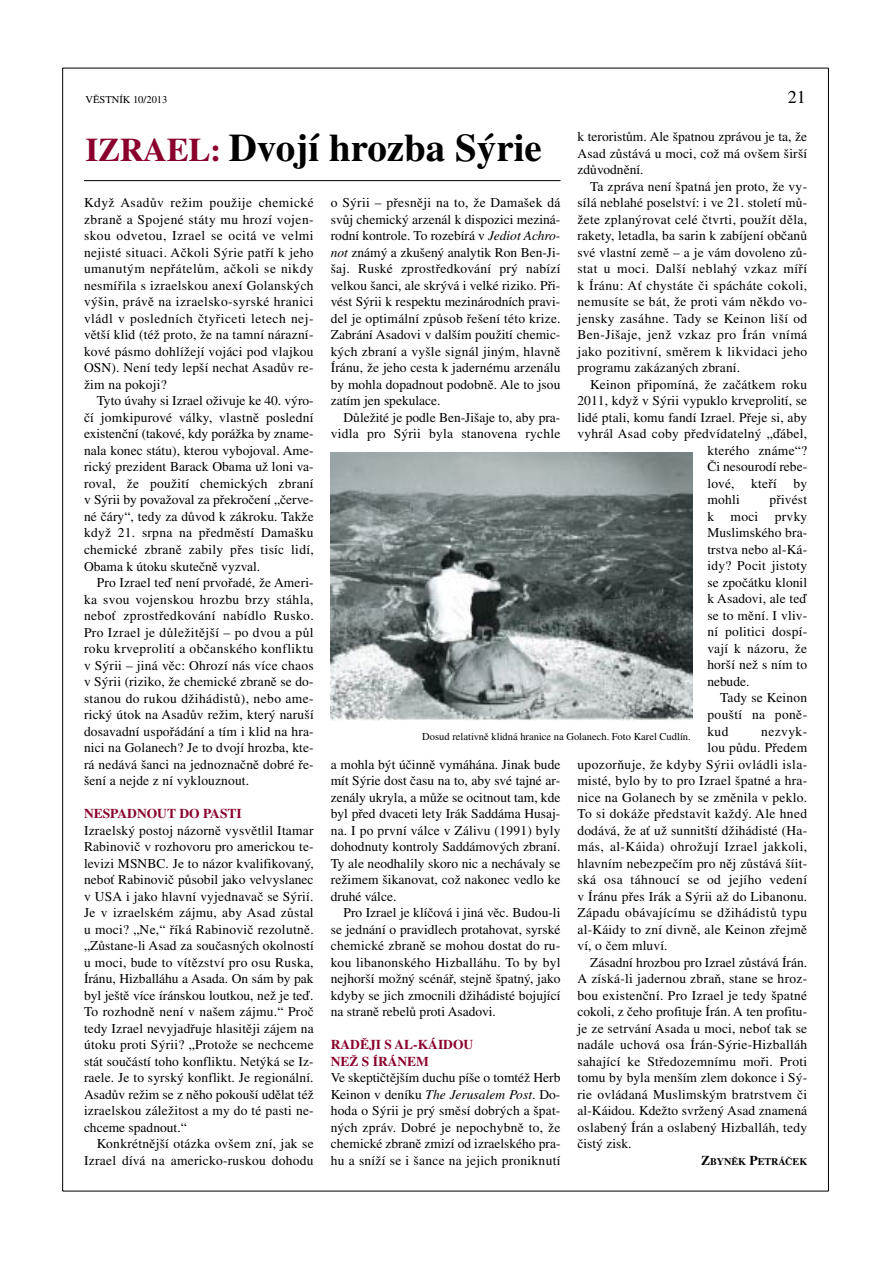
<style>
.page{position:relative;width:893px;height:1262px;background:#fff}
.page>*{position:absolute;margin:0;border:0;box-sizing:border-box;transform-origin:0 0}
.t1{font:700 39px "Times CE";color:#000}
.t2{font:18px "Times CE";color:#000}
.t3{font:13.5px/16.5px "Times CE";letter-spacing:.015em;color:#000;text-align:justify}
.t4{font:700 13.5px/16.5px "Times CE";color:#8a002a}
.t5{font:10.5px "Times CE";color:#000}
.t6{font:700 10.2px "Times CE";color:#000}
.s1{font-size:33px;color:#8a002a}
.s2{font-style:italic}
.s3{font-size:13.5px}
</style>
<div class="page">
<hr style="left:62px;top:68px;width:1px;height:1123px;background:#000">
<hr style="left:63px;top:1190px;width:765px;height:1px;background:#000">
<hr style="left:828px;top:68px;width:1px;height:1123px;background:#000">
<hr style="left:63px;top:68px;width:765px;height:1px;background:#000">
<hr style="left:84px;top:180px;width:476px;height:1px;background:#000">
<img style="left:331px;top:453px;width:361px;height:267px">
<p class="t5" style="left:85px;top:96px;width:83px">VĚSTNÍK 10/2013</p>
<h2 class="t2" style="left:787px;top:91px;width:19px">21</h2>
<h1 class="t1" style="left:85px;top:133px;width:458px"><span class="s1">IZRAEL:</span> Dvojí hrozba Sýrie</h1>
<p class="t3" style="left:577px;top:130px;width:231px">k teroristům. Ale špatnou zprávou je ta, že Asad zůstává u moci, což má ovšem širší zdůvodnění.</p>
<p class="t3" style="left:577px;top:179px;width:231px;text-indent:13px">Ta zpráva není špatná jen proto, že vy&shy;sílá neblahé poselství: i ve 21. století mů&shy;žete zplanýrovat celé čtvrti, použít děla, rakety, letadla, ba sarin k zabíjení občanů své vlastní země – a je vám dovoleno zů&shy;stat u moci. Další neblahý vzkaz míří k Íránu: Ať chystáte či spácháte cokoli, nemusíte se bát, že proti vám někdo vo&shy;jensky zasáhne. Tady se Keinon liší od Ben-Jišaje, jenž vzkaz pro Írán vnímá jako pozitivní, směrem k likvidaci jeho programu zakázaných zbraní.</p>
<p class="t3" style="left:590px;top:377px;width:218px">Keinon připomíná, že začátkem roku</p>
<p class="t3" style="left:577px;top:394px;width:231px">2011, když v Sýrii vypuklo krveprolití, se</p>
<p class="t3" style="left:577px;top:410px;width:231px">lidé ptali, komu fandí Izrael. Přeje si, aby</p>
<p class="t3" style="left:577px;top:427px;width:231px">vyhrál Asad coby předvídatelný „ďábel,</p>
<p class="t3" style="left:707px;top:443px;width:101px">kterého známe“?</p>
<p class="t3" style="left:707px;top:460px;width:101px">Či nesourodí rebe-</p>
<p class="t3" style="left:707px;top:476px;width:101px">lové, kteří by</p>
<p class="t3" style="left:707px;top:493px;width:34px">mohli</p>
<p class="t3" style="left:84px;top:196px;width:231px">Když Asadův režim použije chemické zbraně a Spojené státy mu hrozí vojen&shy;skou odvetou, Izrael se ocitá ve velmi nejisté situaci. Ačkoli Sýrie patří k jeho umanutým nepřátelům, ačkoli se nikdy nesmířila s izraelskou anexí Golanských výšin, právě na izraelsko-syrské hranici vládl v posledních čtyřiceti letech nej&shy;větší klid (též proto, že na tamní nárazní&shy;kové pásmo dohlížejí vojáci pod vlajkou OSN). Není tedy lepší nechat Asadův re&shy;žim na pokoji?</p>
<p class="t3" style="left:84px;top:394px;width:231px;text-indent:13px">Tyto úvahy si Izrael oživuje ke 40. výro&shy;čí jomkipurové války, vlastně poslední existenční (takové, kdy porážka by zname&shy;nala konec státu), kterou vybojoval. Ame&shy;rický prezident Barack Obama už loni va&shy;roval, že použití chemických zbraní v Sýrii by považoval za překročení „červe&shy;né čáry“, tedy za důvod k zákroku. Takže když 21. srpna na předměstí Damašku chemické zbraně zabily přes tisíc lidí, Obama k útoku skutečně vyzval.</p>
<p class="t3" style="left:84px;top:575px;width:231px;text-indent:13px">Pro Izrael teď není prvořadé, že Ameri&shy;ka svou vojenskou hrozbu brzy stáhla, neboť zprostředkování nabídlo Rusko.<br>Pro Izrael je důležitější – po dvou a půl roku krveprolití a občanského konfliktu v Sýrii – jiná věc: Ohrozí nás více chaos v Sýrii (riziko, že chemické zbraně se do&shy;stanou do rukou džihádistů), nebo ame&shy;rický útok na Asadův režim, který naruší dosavadní uspořádání a tím i klid na hra&shy;nici na Golanech? Je to dvojí hrozba, kte&shy;rá nedává šanci na jednoznačně dobré ře&shy;šení a nejde z ní vyklouznout.</p>
<p class="t4" style="left:84px;top:806px;width:159px">NESPADNOUT DO PASTI</p>
<p class="t3" style="left:84px;top:823px;width:231px">Izraelský postoj názorně vysvětlil Itamar Rabinovič v rozhovoru pro americkou te&shy;levizi MSNBC. Je to názor kvalifikovaný, neboť Rabinovič působil jako velvyslanec v USA i jako hlavní vyjednavač se Sýrií.<br>Je v izraelském zájmu, aby Asad zůstal u moci? „Ne,“ říká Rabinovič rezolutně. „Zůstane-li Asad za současných okolností u moci, bude to vítězství pro osu Ruska, Íránu, Hizballáhu a Asada. On sám by pak byl ještě více íránskou loutkou, než je teď.<br>To rozhodně není v našem zájmu.“ Proč tedy Izrael nevyjadřuje hlasitěji zájem na útoku proti Sýrii? „Protože se nechceme stát součástí toho konfliktu. Netýká se Iz&shy;raele. Je to syrský konflikt. Je regionální.<br>Asadův režim se z něho pokouší udělat též izraelskou záležitost a my do té pasti ne&shy;chceme spadnout.“</p>
<p class="t3" style="left:84px;top:1136px;width:231px;text-align:right">Konkrétnější otázka ovšem zní, jak se<br>Izrael dívá na americko-ruskou dohodu</p>
<p class="t3" style="left:331px;top:196px;width:231px">o Sýrii – přesněji na to, že Damašek dá svůj chemický arzenál k dispozici meziná&shy;rodní kontrole. To rozebírá v <span class="s2">Jediot Achro&shy;not</span> známý a zkušený analytik Ron Ben-Ji&shy;šaj. Ruské zprostředkování prý nabízí velkou šanci, ale skrývá i velké riziko. Při&shy;vést Sýrii k respektu mezinárodních pravi&shy;del je optimální způsob řešení této krize.<br>Zabrání Asadovi v dalším použití chemic&shy;kých zbraní a vyšle signál jiným, hlavně Íránu, že jeho cesta k jadernému arzenálu by mohla dopadnout podobně. Ale to jsou zatím jen spekulace.</p>
<p class="t3" style="left:331px;top:410px;width:231px;text-align:right">Důležité je podle Ben-Jišaje to, aby pra&shy;vidla pro Sýrii byla stanovena rychle</p>
<p class="t3" style="left:707px;top:493px;width:101px;text-indent:62px">přivést k moci prvky Muslimského bra&shy;trstva nebo al-Ká&shy;idy? Pocit jistoty se zpočátku klonil k Asadovi, ale teď se to mění. I vliv&shy;ní politici dospí&shy;vají k názoru, že horší než s ním to nebude.</p>
<p class="t3" style="left:707px;top:691px;width:101px;text-indent:13px">Tady se Keinon pouští na poně&shy;kud</p>
<p class="t3" style="left:761px;top:724px;width:47px">nezvyk-</p>
<p class="t3" style="left:707px;top:740px;width:101px">lou půdu. Předem</p>
<p class="t3" style="left:577px;top:757px;width:231px">upozorňuje, že kdyby Sýrii ovládli isla-</p>
<p class="t3" style="left:577px;top:773px;width:231px">misté, bylo by to pro Izrael špatné a hra-</p>
<p class="t3" style="left:577px;top:790px;width:231px">nice na Golanech by se změnila v peklo.</p>
<p class="t3" style="left:577px;top:806px;width:231px">To si dokáže představit každý. Ale hned</p>
<p class="t3" style="left:577px;top:823px;width:231px">dodává, že ať už sunnitští džihádisté (Ha-</p>
<p class="t3" style="left:577px;top:839px;width:231px">más, al-Káida) ohrožují Izrael jakkoli,</p>
<p class="t3" style="left:577px;top:856px;width:231px">hlavním nebezpečím pro něj zůstává šíit-</p>
<p class="t3" style="left:577px;top:872px;width:231px">ská osa táhnoucí se od jejího vedení</p>
<p class="t3" style="left:577px;top:889px;width:231px">v Íránu přes Irák a Sýrii až do Libanonu.</p>
<p class="t3" style="left:577px;top:905px;width:231px">Západu obávajícímu se džihádistů typu</p>
<p class="t3" style="left:577px;top:922px;width:231px">al-Káidy to zní divně, ale Keinon zřejmě</p>
<p class="t3" style="left:577px;top:938px;width:92px">ví, o čem mluví.</p>
<p class="t3" style="left:590px;top:955px;width:218px">Zásadní hrozbou pro Izrael zůstává Írán.</p>
<p class="t3" style="left:577px;top:971px;width:231px">A získá-li jadernou zbraň, stane se hroz-</p>
<p class="t3" style="left:577px;top:988px;width:231px">bou existenční. Pro Izrael je tedy špatné</p>
<p class="t3" style="left:577px;top:1004px;width:231px">cokoli, z čeho profituje Írán. A ten profitu-</p>
<p class="t3" style="left:577px;top:1021px;width:231px">je ze setrvání Asada u moci, neboť tak se</p>
<p class="t3" style="left:577px;top:1037px;width:231px">nadále uchová osa Írán-Sýrie-Hizballáh</p>
<p class="t3" style="left:577px;top:1054px;width:231px">sahající ke Středozemnímu moři. Proti</p>
<p class="t3" style="left:577px;top:1070px;width:231px">tomu by byla menším zlem dokonce i Sý-</p>
<p class="t3" style="left:577px;top:1087px;width:231px">rie ovládaná Muslimským bratrstvem či</p>
<p class="t3" style="left:577px;top:1103px;width:231px">al-Káidou. Kdežto svržený Asad znamená</p>
<p class="t3" style="left:577px;top:1120px;width:231px">oslabený Írán a oslabený Hizballáh, tedy</p>
<p class="t3" style="left:577px;top:1136px;width:55px">čistý zisk.</p>
<p class="t6" style="left:701px;top:1157px;width:108px"><span class="s3">Z</span>BYNĚK <span class="s3">P</span>ETRÁČEK</p>
<p class="t5" style="left:422px;top:733px;width:270px">Dosud relativně klidná hranice na Golanech. Foto Karel Cudlín.</p>
<p class="t3" style="left:331px;top:757px;width:231px">a mohla být účinně vymáhána. Jinak bude mít Sýrie dost času na to, aby své tajné ar&shy;zenály ukryla, a může se ocitnout tam, kde byl před dvaceti lety Irák Saddáma Husaj&shy;na. I po první válce v Zálivu (1991) byly dohodnuty kontroly Saddámových zbraní.<br>Ty ale neodhalily skoro nic a nechávaly se režimem šikanovat, což nakonec vedlo ke druhé válce.</p>
<p class="t3" style="left:331px;top:905px;width:231px;text-indent:13px">Pro Izrael je klíčová i jiná věc. Budou-li se jednání o pravidlech protahovat, syrské chemické zbraně se mohou dostat do ru&shy;kou libanonského Hizballáhu. To by byl nejhorší možný scénář, stejně špatný, jako kdyby se jich zmocnili džihádisté bojující na straně rebelů proti Asadovi.</p>
<p class="t4" style="left:331px;top:1037px;width:144px">RADĚJI S AL-KÁIDOU<br>NEŽ S ÍRÁNEM</p>
<p class="t3" style="left:331px;top:1070px;width:231px">Ve skeptičtějším duchu píše o tomtéž Herb Keinon v deníku <span class="s2">The Jerusalem Post</span>. Do&shy;hoda o Sýrii je prý směsí dobrých a špat&shy;ných zpráv. Dobré je nepochybně to, že chemické zbraně zmizí od izraelského pra&shy;hu a sníží se i šance na jejich proniknutí</p>
</div>
